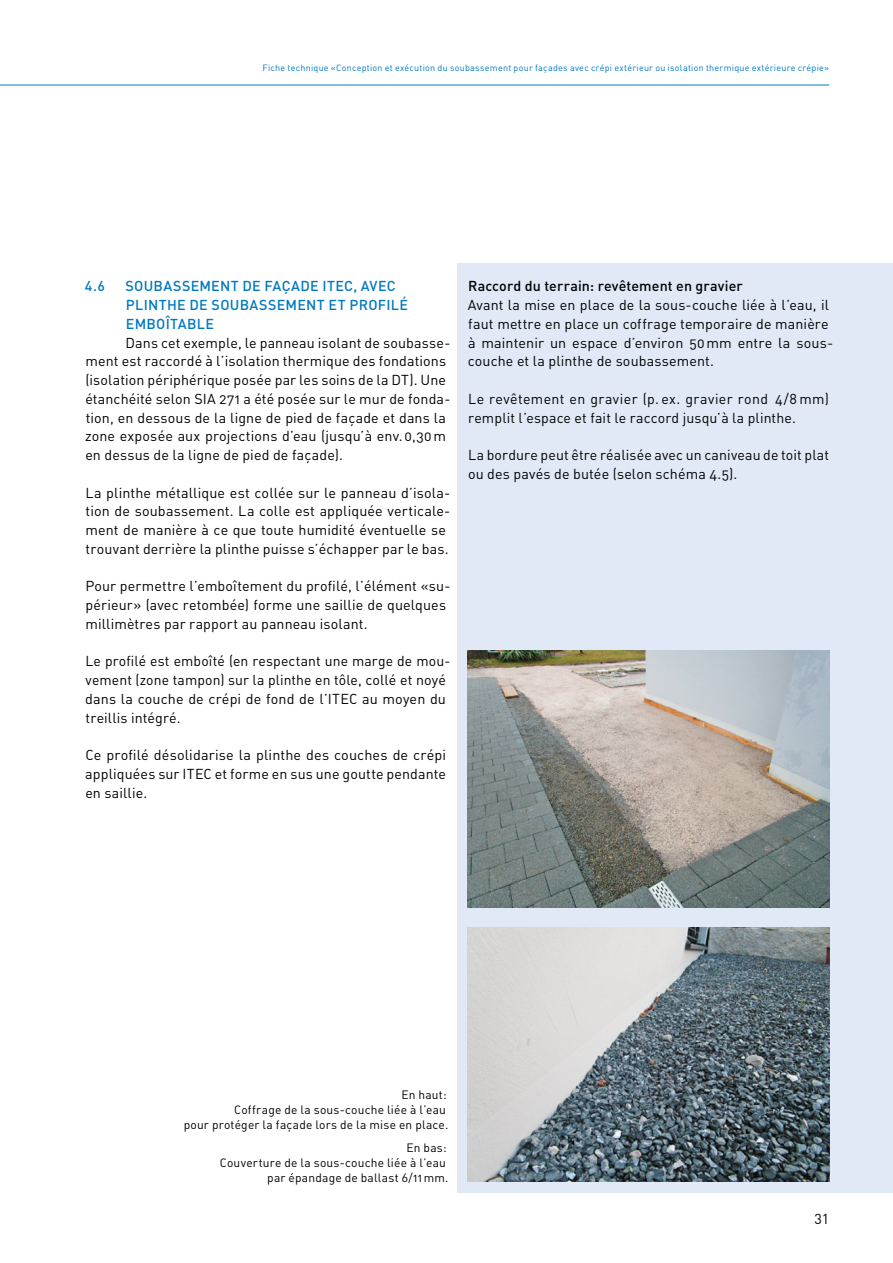
<style>
.page{position:relative;width:893px;height:1263px;background:#fff}
.page>*{position:absolute;margin:0;border:0;box-sizing:border-box;transform-origin:0 0}
.t1{font:14.25px/18.8px "DIN Regular Alternate";letter-spacing:.01em;color:#000}
.t2{font:500 14.25px/18.8px "DIN";letter-spacing:.02em;color:#0079c1}
.t3{font:14.25px "DIN Medium Alternate";letter-spacing:.01em;color:#000}
.t4{font:14.25px "DIN";color:#000}
.t5{font:12px/15px "DIN Regular Alternate";letter-spacing:.015em;color:#000;text-align:right}
.t6{font:9px "DIN Regular Alternate";letter-spacing:.025em;color:#0079c1}
</style>
<div class="page">
<div style="left:457px;top:263px;width:436px;height:930px;background:#e1e9f6"></div>
<hr style="left:0;top:85px;width:829px;height:1px;background:#0079c1">
<img style="left:468px;top:651px;width:361px;height:257px">
<img style="left:468px;top:927px;width:361px;height:255px">
<p class="t6" style="left:263px;top:62px;width:568px">Fiche technique «Conception et exécution du soubassement pour façades avec crépi extérieur ou isolation thermique extérieure crépie»</p>
<p class="t2" style="left:85px;top:276px;width:22px">4.6</p>
<p class="t2" style="left:125px;top:276px;width:284px">SOUBASSEMENT DE FAÇADE ITEC, AVEC<br>PLINTHE DE SOUBASSEMENT ET PROFILÉ<br>EMBOÎTABLE</p>
<p class="t1" style="left:85px;top:333px;width:367px;text-indent:40px">Dans cet exemple, le panneau isolant de soubasse&shy;ment est raccordé à l’isolation thermique des fondations (isolation périphérique posée par les soins de la DT). Une étanchéité selon SIA 271 a été posée sur le mur de fonda&shy;tion, en dessous de la ligne de pied de façade et dans la zone exposée aux projections d’eau (jusqu’à env.0,30m en dessus de la ligne de pied de façade).</p>
<p class="t1" style="left:85px;top:483px;width:367px">La plinthe métallique est collée sur le panneau d’isola&shy;tion de soubassement. La colle est appliquée verticale&shy;ment de manière à ce que toute humidité éventuelle se trouvant derrière la plinthe puisse s’échapper par le bas.</p>
<p class="t1" style="left:85px;top:577px;width:366px">Pour permettre l’emboîtement du profilé, l’élément «su&shy;périeur» (avec retombée) forme une saillie de quelques millimètres par rapport au panneau isolant.</p>
<p class="t1" style="left:85px;top:652px;width:366px">Le profilé est emboîté (en respectant une marge de mou&shy;vement (zone tampon) sur la plinthe en tôle, collé et noyé dans la couche de crépi de fond de l’ITEC au moyen du treillis intégré.</p>
<p class="t1" style="left:85px;top:745px;width:362px;text-align:justify">Ce profilé désolidarise la plinthe des couches de crépi appliquées sur ITEC et forme en sus une goutte pendante en saillie.</p>
<p class="t3" style="left:468px;top:277px;width:276px">Raccord du terrain: revêtement en gravier</p>
<p class="t1" style="left:468px;top:295px;width:367px">Avant la mise en place de la sous-couche liée à l’eau, il faut mettre en place un coffrage temporaire de manière à maintenir un espace d’environ 50mm entre la sous&shy;couche et la plinthe de soubassement.</p>
<p class="t1" style="left:468px;top:389px;width:362px">Le revêtement en gravier (p. ex. gravier rond 4/8 mm) remplit l’espace et fait le raccord jusqu’à la plinthe.</p>
<p class="t1" style="left:468px;top:445px;width:363px">La bordure peut être réalisée avec un caniveau de toit plat ou des pavés de butée (selon schéma 4.5).</p>
<p class="t5" style="left:184px;top:1087px;width:266px">En haut:<br>Coffrage de la sous-couche liée à l’eau<br>pour protéger la façade lors de la mise en place.</p>
<p class="t5" style="left:220px;top:1140px;width:230px">En bas:<br>Couverture de la sous-couche liée à l’eau par épandage de ballast 6/11mm.</p>
<p class="t4" style="left:814px;top:1209px;width:16px">31</p>
</div>
